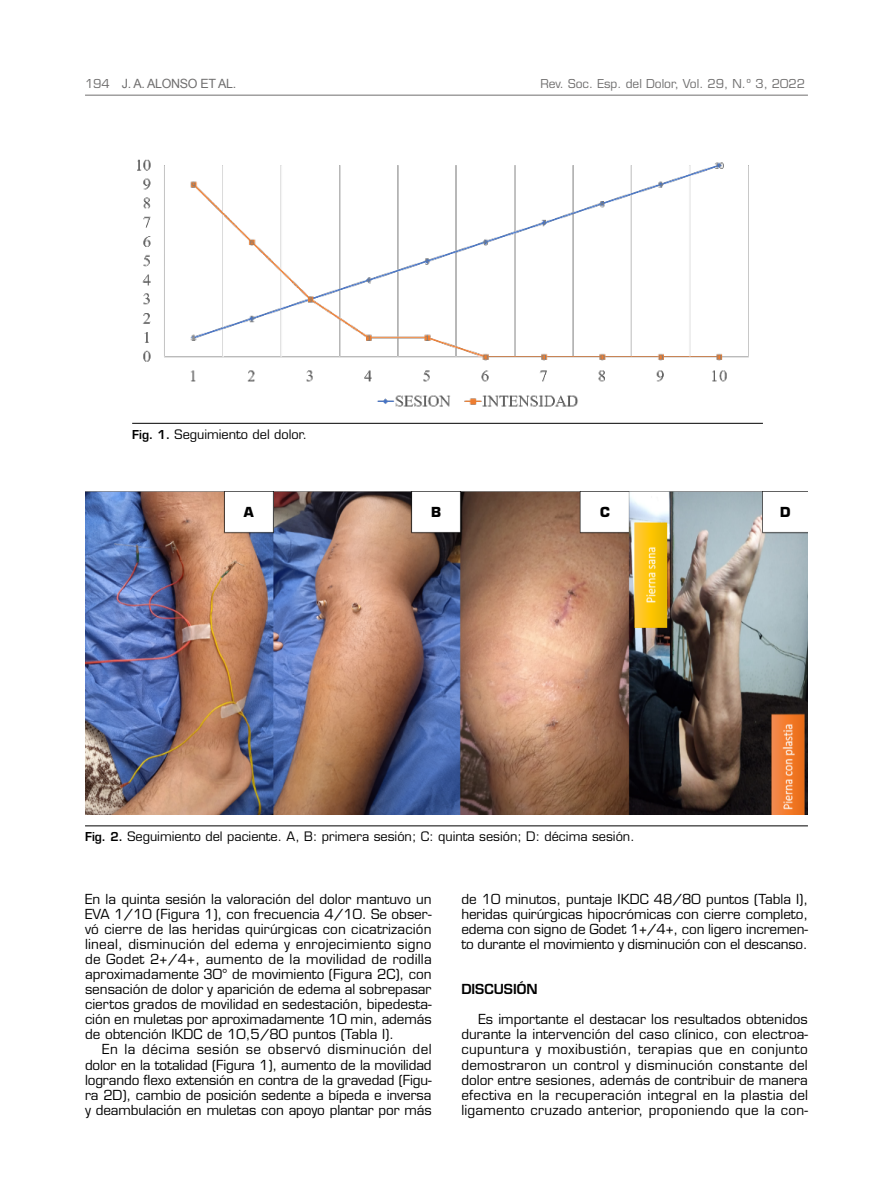
<style>
.page{position:relative;width:893px;height:1191px;background:#fff}
.page>*{position:absolute;margin:0;border:0;box-sizing:border-box;transform-origin:0 0}
.t1{font:13.5px/15px "Eurostile LT Std";letter-spacing:-.01em;color:#000;text-align:justify}
._02_Ladillo_1{font:600 13.5px "Eurostile LT Std";color:#000}
.t2{font:700 13.5px "Eurostile LT Std";color:#000}
.Pie_figura{font:12.75px "Eurostile LT Std";color:#000}
.t3{font:12.75px "Arial";letter-spacing:-.025em;color:#706f6f}
.t4{font:12px "Eurostile LT Std";color:#706f6f}
.s1{font-family:"Eurostile LT Std";font-size:12px}
.s2{font-weight:600;font-size:12px}
</style>
<div class="page">
<hr style="left:85px;top:95px;width:723px;height:1px;background:#706f6f">
<img style="left:137px;top:159px;width:612px;height:248px">
<hr style="left:132px;top:423px;width:631px;height:1px;background:#000">
<img style="left:85px;top:491px;width:723px;height:323px">
<hr style="left:85px;top:825px;width:723px;height:1px;background:#000">
<div style="left:232px;top:495px;width:34px;height:34px;background:#fff"></div>
<div style="left:419px;top:495px;width:34px;height:34px;background:#fff"></div>
<div style="left:588px;top:495px;width:34px;height:34px;background:#fff"></div>
<div style="left:768px;top:495px;width:34px;height:34px;background:#fff"></div>
<p class="t3" style="left:85px;top:76px;width:153px"><span class="s1">194</span> J. A. ALONSO ET AL.</p>
<p class="t4" style="left:540px;top:76px;width:266px">Rev. Soc. Esp. del Dolor, Vol. 29, N.º 3, 2022</p>
<p class="Pie_figura" style="left:132px;top:426px;width:177px"><span class="s2">Fig. 1.</span> Seguimiento del dolor.</p>
<p class="t2" style="left:244px;top:504px;width:11px">A</p>
<p class="t2" style="left:431px;top:504px;width:11px">B</p>
<p class="t2" style="left:600px;top:504px;width:11px">C</p>
<p class="t2" style="left:780px;top:504px;width:12px">D</p>
<p class="Pie_figura" style="left:85px;top:828px;width:551px"><span class="s2">Fig. 2.</span> Seguimiento del paciente. A, B: primera sesión; C: quinta sesión; D: décima sesión.</p>
<p class="t1" style="left:85px;top:892px;width:348px">En la quinta sesión la valoración del dolor mantuvo un EVA 1/10 (Figura 1), con frecuencia 4/10. Se obser&shy;vó cierre de las heridas quirúrgicas con cicatrización lineal, disminución del edema y enrojecimiento signo de Godet 2+/4+, aumento de la movilidad de rodilla aproximadamente 30° de movimiento (Figura 2C), con sensación de dolor y aparición de edema al sobrepasar ciertos grados de movilidad en sedestación, bipedesta&shy;ción en muletas por aproximadamente 10 min, además de obtención IKDC de 10,5/80 puntos (Tabla I).</p>
<p class="t1" style="left:85px;top:1042px;width:348px;text-indent:17px">En la décima sesión se observó disminución del dolor en la totalidad (Figura 1), aumento de la movilidad logrando flexo extensión en contra de la gravedad (Figu&shy;ra 2D), cambio de posición sedente a bípeda e inversa y deambulación en muletas con apoyo plantar por más</p>
<p class="t1" style="left:461px;top:892px;width:348px">de 10 minutos, puntaje IKDC 48/80 puntos (Tabla I), heridas quirúrgicas hipocrómicas con cierre completo, edema con signo de Godet 1+/4+, con ligero incremen&shy;to durante el movimiento y disminución con el descanso.</p>
<p class="_02_Ladillo_1" style="left:461px;top:981px;width:78px">DISCUSIÓN</p>
<p class="t1" style="left:461px;top:1012px;width:348px;text-indent:17px">Es importante el destacar los resultados obtenidos durante la intervención del caso clínico, con electroa&shy;cupuntura y moxibustión, terapias que en conjunto demostraron un control y disminución constante del dolor entre sesiones, además de contribuir de manera efectiva en la recuperación integral en la plastia del ligamento cruzado anterior, proponiendo que la con-</p>
</div>
